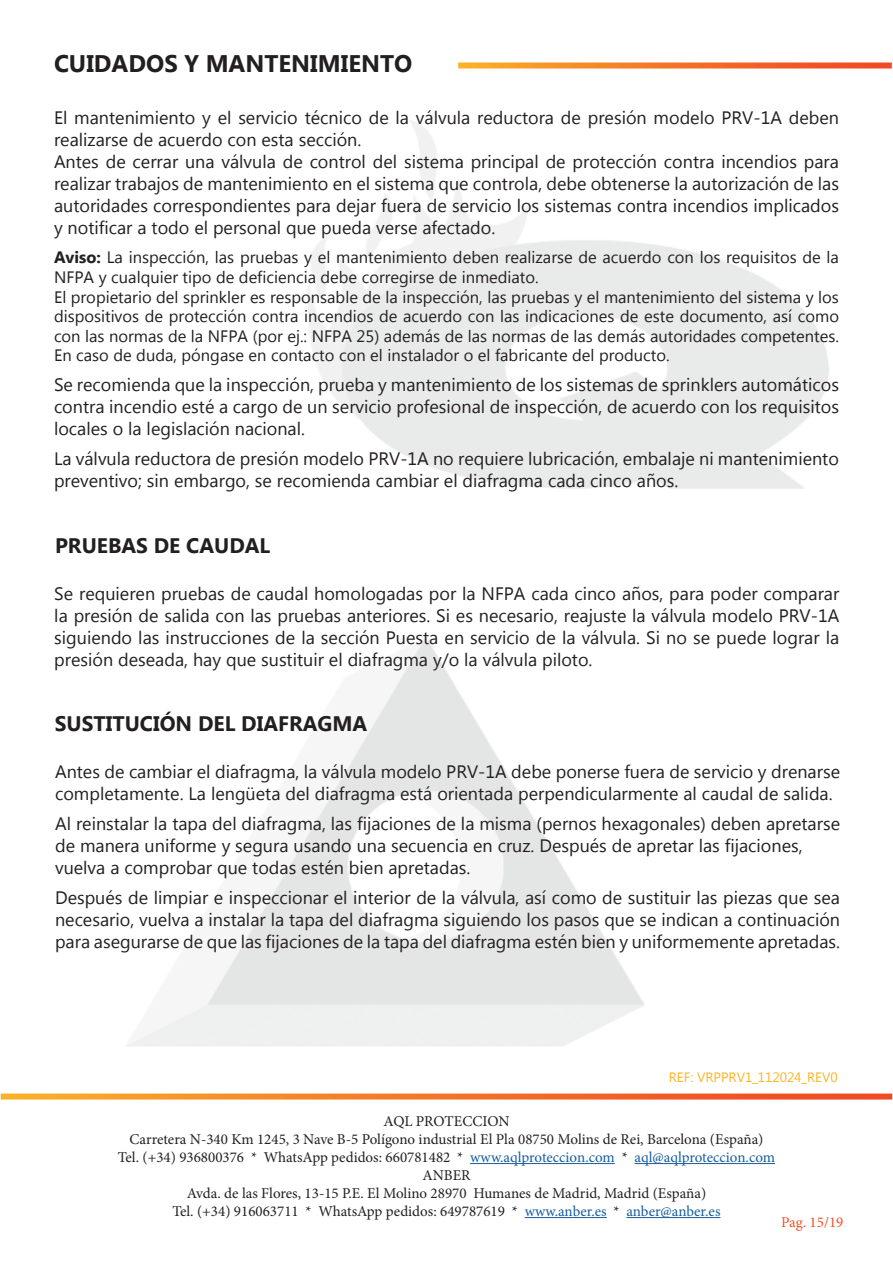
<style>
.page{position:relative;width:893px;height:1263px;background:#fff}
.page>*{position:absolute;margin:0;border:0;box-sizing:border-box;transform-origin:0 0}
.t1{font:700 24px "Microsoft New Tai Lue";color:#231f20}
.t2{font:700 21px "Microsoft New Tai Lue";color:#231f20}
.t3{font:18px/21.9px "Microsoft New Tai Lue";color:#231f20}
.t4{font:16.5px/19.5px "Microsoft New Tai Lue";color:#231f20}
.t5{font:15px/18px "Minion Pro";color:#231f20;text-align:center}
.t6{font:15px "Minion Pro";color:#f05126}
.t7{font:13.5px "Microsoft New Tai Lue";color:#fcb325}
.s1{font-weight:700}
.s2{color:#175d9e}
</style>
<div class="page">
<svg style="left:1px;top:1093px;width:891px;height:6px"></svg>
<hr style="left:470px;top:1163px;width:145px;height:1px;background:#175d9e">
<hr style="left:634px;top:1163px;width:141px;height:1px;background:#175d9e">
<hr style="left:525px;top:1217px;width:82px;height:1px;background:#175d9e">
<hr style="left:626px;top:1217px;width:94px;height:1px;background:#175d9e">
<svg style="left:458px;top:63px;width:434px;height:6px"></svg>
<h1 class="t1" style="left:54px;top:50px;width:360px">CUIDADOS Y MANTENIMIENTO</h1>
<p class="t3" style="left:54px;top:108px;width:786px">El mantenimiento y el servicio técnico de la válvula reductora de presión modelo PRV-1A deben realizarse de acuerdo con esta sección.<br>Antes de cerrar una válvula de control del sistema principal de protección contra incendios para realizar trabajos de mantenimiento en el sistema que controla, debe obtenerse la autorización de las autoridades correspondientes para dejar fuera de servicio los sistemas contra incendios implicados y notificar a todo el personal que pueda verse afectado.</p>
<p class="t4" style="left:54px;top:249px;width:786px"><span class="s1">Aviso:</span> La inspección, las pruebas y el mantenimiento deben realizarse de acuerdo con los requisitos de la NFPA y cualquier tipo de deficiencia debe corregirse de inmediato.<br>El propietario del sprinkler es responsable de la inspección, las pruebas y el mantenimiento del sistema y los dispositivos de protección contra incendios de acuerdo con las indicaciones de este documento, así como con las normas de la NFPA (por ej.: NFPA 25) además de las normas de las demás autoridades competentes.<br>En caso de duda, póngase en contacto con el instalador o el fabricante del producto.</p>
<p class="t3" style="left:54px;top:375px;width:786px;text-align:justify">Se recomienda que la inspección, prueba y mantenimiento de los sistemas de sprinklers automáticos contra incendio esté a cargo de un servicio profesional de inspección, de acuerdo con los requisitos locales o la legislación nacional.</p>
<p class="t3" style="left:54px;top:449px;width:786px">La válvula reductora de presión modelo PRV-1A no requiere lubricación, embalaje ni mantenimiento preventivo; sin embargo, se recomienda cambiar el diafragma cada cinco años.</p>
<p class="t2" style="left:55px;top:534px;width:217px">PRUEBAS DE CAUDAL</p>
<p class="t3" style="left:54px;top:584px;width:786px;text-align:justify">Se requieren pruebas de caudal homologadas por la NFPA cada cinco años, para poder comparar la presión de salida con las pruebas anteriores. Si es necesario, reajuste la válvula modelo PRV-1A siguiendo las instrucciones de la sección Puesta en servicio de la válvula. Si no se puede lograr la presión deseada, hay que sustituir el diafragma y/o la válvula piloto.</p>
<p class="t2" style="left:55px;top:712px;width:314px">SUSTITUCIÓN DEL DIAFRAGMA</p>
<p class="t3" style="left:55px;top:762px;width:786px">Antes de cambiar el diafragma, la válvula modelo PRV-1A debe ponerse fuera de servicio y drenarse completamente. La lengüeta del diafragma está orientada perpendicularmente al caudal de salida.</p>
<p class="t3" style="left:55px;top:814px;width:786px">Al reinstalar la tapa del diafragma, las fijaciones de la misma (pernos hexagonales) deben apretarse de manera uniforme y segura usando una secuencia en cruz. Después de apretar las fijaciones, vuelva a comprobar que todas estén bien apretadas.</p>
<p class="t3" style="left:55px;top:888px;width:786px;text-align:justify">Después de limpiar e inspeccionar el interior de la válvula, así como de sustituir las piezas que sea necesario, vuelva a instalar la tapa del diafragma siguiendo los pasos que se indican a continuación para asegurarse de que las fijaciones de la tapa del diafragma estén bien y uniformemente apretadas.</p>
<p class="t7" style="left:669px;top:1069px;width:170px">REF: VRPPRV1_112024_REV0</p>
<p class="t5" style="left:118px;top:1112px;width:659px">AQL PROTECCION<br>Carretera N-340 Km 1245, 3 Nave B-5 Polígono industrial El Pla 08750 Molins de Rei, Barcelona (España)<br>Tel. (+34) 936800376 * WhatsApp pedidos: 660781482 * <span class="s2">www.aqlproteccion.com</span> * <span class="s2">aql@aqlproteccion.com </span>ANBER<br>Avda. de las Flores, 13-15 P.E. El Molino 28970 Humanes de Madrid, Madrid (España)<br>Tel. (+34) 916063711 * WhatsApp pedidos: 649787619 * <span class="s2">www.anber.es</span> * <span class="s2">anber@anber.es</span></p>
<p class="t6" style="left:781px;top:1212px;width:64px">Pag. 15/19</p>
</div>
